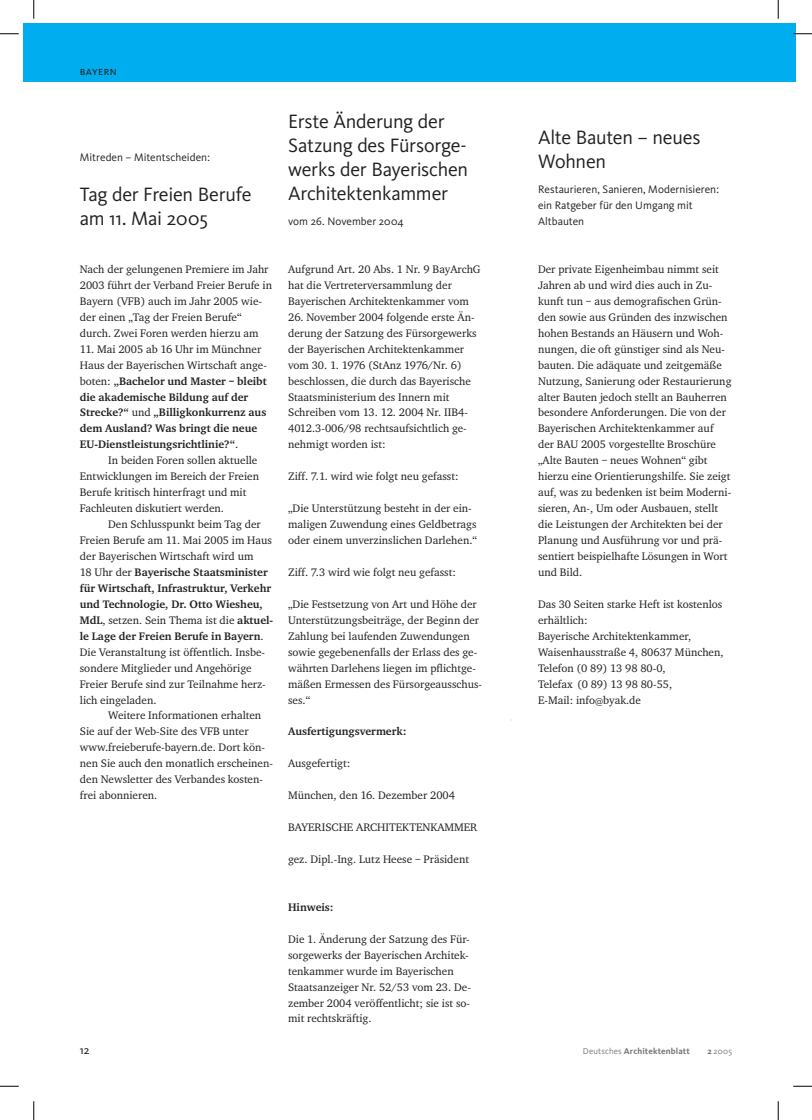
<style>
.page{position:relative;width:812px;height:1120px;background:#fff}
.page>*{position:absolute;margin:0;border:0;box-sizing:border-box;transform-origin:0 0}
.t1{font:20px/23.9px "Kievit";letter-spacing:-.015em;color:#231f20}
.t2{font:11.88px "Kievit Regular SC";letter-spacing:.03em;color:#231f20}
.t3{font:11.88px "Kievit";color:#231f20}
.t4{font:11.25px/16px "Charter EF";color:#231f20}
.t5{font:700 11.25px/16px "Charter EF";color:#231f20}
.t6{font:11.25px/16px "Kievit";color:#231f20}
.t7{font:700 8.75px "Kievit";letter-spacing:.015em;color:#76787b}
.t8{font:8.75px "Kievit";color:#76787b}
.s1{font-weight:400}
.s2{font-weight:700}
</style>
<div class="page">
<div style="left:23px;top:23px;width:755px;height:59px;background:#00aeef"></div>
<div style="left:778px;top:23px;width:18px;height:59px;background:#00aeef"></div>
<svg style="left:0;top:33px;width:19px;height:2px"></svg>
<svg style="left:793px;top:33px;width:19px;height:2px"></svg>
<svg style="left:0;top:1086px;width:19px;height:1px"></svg>
<svg style="left:793px;top:1086px;width:19px;height:1px"></svg>
<svg style="left:33px;top:0;width:2px;height:19px"></svg>
<svg style="left:33px;top:1101px;width:2px;height:19px"></svg>
<svg style="left:777px;top:0;width:2px;height:19px"></svg>
<svg style="left:777px;top:1101px;width:2px;height:19px"></svg>
<p class="t2" style="left:80px;top:63px;width:38px">bayern</p>
<p class="t6" style="left:80px;top:149px;width:132px">Mitreden – Mitentscheiden:</p>
<h1 class="t1" style="left:80px;top:182px;width:173px">Tag der Freien Berufe am 11. Mai 2005</h1>
<p class="t4" style="left:80px;top:261px;width:194px">Nach der gelungenen Premiere im Jahr 2003 führt der Verband Freier Berufe in Bayern (VFB) auch im Jahr 2005 wie&shy;der einen „Tag der Freien Berufe“ durch. Zwei Foren werden hierzu am</p>
<p class="t5" style="left:80px;top:341px;width:188px"><span class="s1">11. Mai 2005 ab 16 Uhr im Münchner Haus der Bayerischen Wirtschaft ange&shy;boten:</span> „Bachelor und Master – bleibt die akademische Bildung auf der Strecke?“ <span class="s1">und</span> „Billigkonkurrenz aus dem Ausland? Was bringt die neue EU-Dienstleistungsrichtlinie?“<span class="s1">.</span></p>
<p class="t4" style="left:80px;top:452px;width:181px;text-indent:28px">In beiden Foren sollen aktuelle Entwicklungen im Bereich der Freien Berufe kritisch hinterfragt und mit Fachleuten diskutiert werden.</p>
<p class="t4" style="left:80px;top:516px;width:195px;text-indent:28px">Den Schlusspunkt beim Tag der Freien Berufe am 11. Mai 2005 im Haus der Bayerischen Wirtschaft wird um<br>18 Uhr der <span class="s2">Bayerische Staatsminister für Wirtschaft, Infrastruktur, Verkehr und Technologie, Dr. Otto Wiesheu, MdL</span>, setzen. Sein Thema ist die <span class="s2">aktuel&shy;le Lage der Freien Berufe in Bayern</span>.<br>Die Veranstaltung ist öffentlich. Insbe&shy;sondere Mitglieder und Angehörige Freier Berufe sind zur Teilnahme herz&shy;lich eingeladen.</p>
<p class="t4" style="left:80px;top:707px;width:195px;text-indent:28px">Weitere Informationen erhalten Sie auf der Web-Site des VFB unter www.freieberufe-bayern.de. Dort kön&shy;nen Sie auch den monatlich erscheinen&shy;den Newsletter des Verbandes kosten&shy;frei abonnieren.</p>
<h1 class="t1" style="left:288px;top:110px;width:182px">Erste Änderung der<br>Satzung des Fürsorge&shy;werks der Bayerischen<br>Architektenkammer</h1>
<p class="t6" style="left:288px;top:213px;width:117px">vom 26. November 2004</p>
<p class="t4" style="left:288px;top:261px;width:194px">Aufgrund Art. 20 Abs. 1 Nr. 9 BayArchG hat die Vertreterversammlung der<br>Bayerischen Architektenkammer vom</p>
<p class="t4" style="left:288px;top:309px;width:190px">26. November 2004 folgende erste Än&shy;derung der Satzung des Fürsorgewerks der Bayerischen Architektenkammer vom 30. 1. 1976 (StAnz 1976/Nr. 6) beschlossen, die durch das Bayerische Staatsministerium des Innern mit Schreiben vom 13. 12. 2004 Nr. IIB4- 4012.3-006/98 rechtsaufsichtlich ge&shy;nehmigt worden ist:</p>
<p class="t4" style="left:288px;top:468px;width:172px">Ziff. 7.1. wird wie folgt neu gefasst:</p>
<p class="t4" style="left:288px;top:500px;width:190px">„Die Unterstützung besteht in der ein&shy;maligen Zuwendung eines Geldbetrags oder einem unverzinslichen Darlehen.“</p>
<p class="t4" style="left:288px;top:564px;width:169px">Ziff. 7.3 wird wie folgt neu gefasst:</p>
<p class="t4" style="left:288px;top:596px;width:195px">„Die Festsetzung von Art und Höhe der Unterstützungsbeiträge, der Beginn der Zahlung bei laufenden Zuwendungen sowie gegebenenfalls der Erlass des ge&shy;währten Darlehens liegen im pflichtge&shy;mäßen Ermessen des Fürsorgeausschus&shy;ses.“</p>
<p class="t5" style="left:288px;top:723px;width:120px">Ausfertigungsvermerk:</p>
<p class="t4" style="left:288px;top:755px;width:64px">Ausgefertigt:</p>
<p class="t4" style="left:288px;top:787px;width:168px">München, den 16. Dezember 2004</p>
<p class="t4" style="left:288px;top:819px;width:191px">BAYERISCHE ARCHITEKTENKAMMER</p>
<p class="t4" style="left:288px;top:851px;width:182px">gez. Dipl.-Ing. Lutz Heese – Präsident</p>
<p class="t5" style="left:288px;top:899px;width:47px">Hinweis:</p>
<p class="t4" style="left:288px;top:931px;width:184px">Die 1. Änderung der Satzung des Für&shy;sorgewerks der Bayerischen Architek&shy;tenkammer wurde im Bayerischen Staatsanzeiger Nr. 52/53 vom 23. De&shy;zember 2004 veröffentlicht; sie ist so&shy;mit rechtskräftig.</p>
<h1 class="t1" style="left:538px;top:126px;width:164px">Alte Bauten – neues<br>Wohnen</h1>
<p class="t6" style="left:538px;top:181px;width:182px">Restaurieren, Sanieren, Modernisieren: ein Ratgeber für den Umgang mit<br>Altbauten</p>
<p class="t4" style="left:538px;top:261px;width:195px">Der private Eigenheimbau nimmt seit Jahren ab und wird dies auch in Zu&shy;kunft tun – aus demografischen Grün&shy;den sowie aus Gründen des inzwischen hohen Bestands an Häusern und Woh&shy;nungen, die oft günstiger sind als Neu&shy;bauten. Die adäquate und zeitgemäße Nutzung, Sanierung oder Restaurierung alter Bauten jedoch stellt an Bauherren besondere Anforderungen. Die von der Bayerischen Architektenkammer auf der BAU 2005 vorgestellte Broschüre „Alte Bauten – neues Wohnen“ gibt hierzu eine Orientierungshilfe. Sie zeigt auf, was zu bedenken ist beim Moderni&shy;sieren, An-, Um oder Ausbauen, stellt die Leistungen der Architekten bei der Planung und Ausführung vor und prä&shy;sentiert beispielhafte Lösungen in Wort und Bild.</p>
<p class="t4" style="left:538px;top:596px;width:187px">Das 30 Seiten starke Heft ist kostenlos erhältlich:<br>Bayerische Architektenkammer,<br>Waisenhausstraße 4, 80637 München,<br>Telefon (0 89) 13 98 80-0,<br>Telefax (0 89) 13 98 80-55,<br>E-Mail: info@byak.de</p>
<p class="t3" style="left:80px;top:1043px;width:11px">12</p>
<p class="t7" style="left:583px;top:1046px;width:108px"><span class="s1">Deutsches</span> Architektenblatt</p>
<p class="t8" style="left:707px;top:1046px;width:26px"><span class="s2">2</span> 2005</p>
</div>
